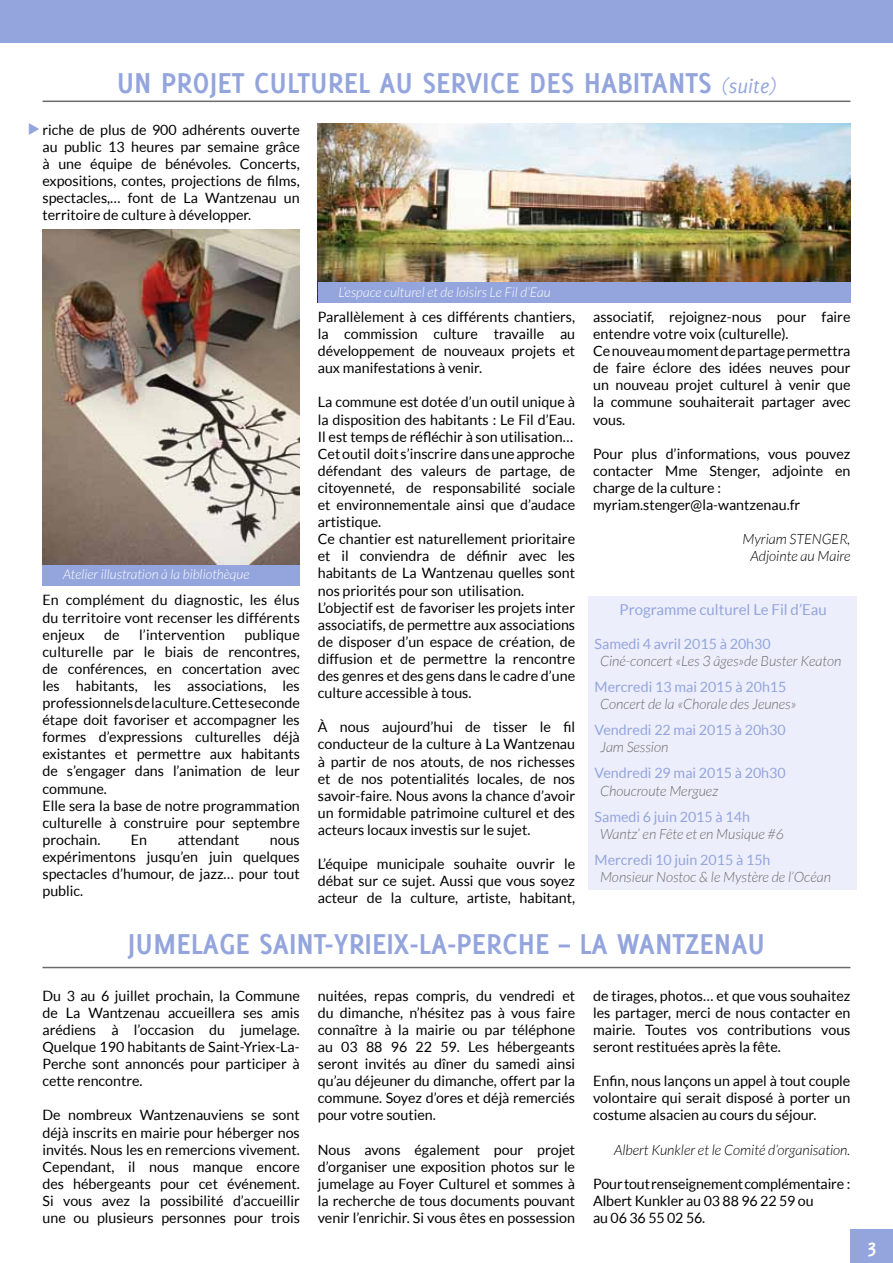
<style>
.page{position:relative;width:893px;height:1263px;background:#fff}
.page>*{position:absolute;margin:0;border:0;box-sizing:border-box;transform-origin:0 0}
.t1{font:700 31.5px "Delicious";color:#94a5dd}
.t2{font:700 21px "Delicious";color:#fff}
.t3{font:15px "Lato";color:#94a5dd}
.t4{font:14.25px/17.1px "Lato";color:#000;text-align:justify}
.t5{font:italic 300 14.25px "Lato";color:#6d6c6c}
.t6{font:14.25px "Lato";color:#94a5dd}
.t7{font:italic 300 14.25px/17.1px "Lato";color:#000;text-align:center}
.t8{font:italic 300 13.5px "Lato";color:#fff}
.s1{font-weight:400;font-style:italic;font-size:21px}
.s2{color:#94a5dd}
</style>
<div class="page">
<div style="left:850px;top:1229px;width:43px;height:34px;background:#94a5dd"></div>
<div style="left:588px;top:597px;width:269px;height:293px;background:#eceefb"></div>
<div style="left:0;top:0;width:893px;height:43px;background:#94a5dd"></div>
<hr style="left:43px;top:101px;width:807px;height:1px;background:#6d6c6c">
<hr style="left:43px;top:967px;width:807px;height:1px;background:#6d6c6c">
<img style="left:43px;top:230px;width:257px;height:335px">
<img style="left:318px;top:123px;width:532px;height:159px">
<div style="left:43px;top:565px;width:257px;height:21px;background:#94a5dd"></div>
<div style="left:318px;top:282px;width:532px;height:21px;background:#94a5dd"></div>
<h1 class="t1" style="left:117px;top:65px;width:428px">UN PROJET CULTUREL AU SERVICE DES</h1>
<h1 class="t1" style="left:584px;top:65px;width:194px">HABITANTS <span class="s1">(suite)</span></h1>
<p class="t4" style="left:43px;top:121px;width:259px;text-indent:-15px"><span class="s2">◆</span> riche de plus de 900 adhérents ouverte au public 13 heures par semaine grâce à une équipe de bénévoles. Concerts, expositions, contes, projections de films, spectacles,… font de La Wantzenau un territoire de culture à développer.</p>
<p class="t8" style="left:63px;top:567px;width:188px">Atelier illustration à la bibliothèque</p>
<p class="t4" style="left:43px;top:592px;width:259px">En complément du diagnostic, les élus du territoire vont recenser les différents enjeux</p>
<p class="t4" style="left:104px;top:626px;width:17px">de</p>
<p class="t4" style="left:139px;top:626px;width:87px">l’intervention</p>
<p class="t4" style="left:43px;top:626px;width:259px;text-align:left;text-indent:202px">publique culturelle par le biais de rencontres, de conférences, en concertation avec les habitants, les associations, les professionnels de la culture. Cette seconde étape doit favoriser et accompagner les formes d’expressions culturelles déjà existantes et permettre aux habitants de s’engager dans l’animation de leur commune.<br>Elle sera la base de notre programmation culturelle à construire pour septembre prochain.</p>
<p class="t4" style="left:131px;top:831px;width:18px">En</p>
<p class="t4" style="left:178px;top:831px;width:63px">attendant</p>
<p class="t4" style="left:43px;top:831px;width:259px;text-indent:227px">nous expérimentons jusqu’en juin quelques spectacles d’humour, de jazz… pour tout public.</p>
<p class="t8" style="left:339px;top:285px;width:214px">L’espace culturel et de loisirs Le Fil d’Eau</p>
<p class="t4" style="left:318px;top:308px;width:259px">Parallèlement à ces différents chantiers, la commission culture travaille au développement de nouveaux projets et aux manifestations à venir.</p>
<p class="t4" style="left:318px;top:394px;width:259px;text-align:left">La commune est dotée d’un outil unique à la disposition des habitants : Le Fil d’Eau.<br>Il est temps de réfléchir à son utilisation… Cet outil doit s’inscrire dans une approche défendant des valeurs de partage, de citoyenneté, de responsabilité sociale et environnementale ainsi que d’audace artistique.<br>Ce chantier est naturellement prioritaire et il conviendra de définir avec les habitants de La Wantzenau quelles sont nos priorités pour son utilisation.<br>L’objectif est de favoriser les projets inter associatifs, de permettre aux associations de disposer d’un espace de création, de diffusion et de permettre la rencontre des genres et des gens dans le cadre d’une culture accessible à tous.</p>
<p class="t4" style="left:318px;top:718px;width:259px">À nous aujourd’hui de tisser le fil conducteur de la culture à La Wantzenau à partir de nos atouts, de nos richesses et de nos potentialités locales, de nos savoir-faire. Nous avons la chance d’avoir un formidable patrimoine culturel et des acteurs locaux investis sur le sujet.</p>
<p class="t4" style="left:318px;top:855px;width:259px">L’équipe municipale souhaite ouvrir le débat sur ce sujet. Aussi que vous soyez acteur de la culture, artiste, habitant,</p>
<p class="t4" style="left:593px;top:308px;width:259px;text-align:left">associatif, rejoignez-nous pour faire entendre votre voix (culturelle).<br>Ce nouveau moment de partage permettra de faire éclore des idées neuves pour un nouveau projet culturel à venir que la commune souhaiterait partager avec vous.</p>
<p class="t4" style="left:593px;top:445px;width:259px;text-align:left">Pour plus d’informations, vous pouvez contacter Mme Stenger, adjointe en charge de la culture : myriam.stenger@la-wantzenau.fr</p>
<p class="t7" style="left:742px;top:531px;width:109px">Myriam STENGER,<br>Adjointe au Maire</p>
<p class="t3" style="left:620px;top:601px;width:209px">Programme culturel Le Fil d’Eau</p>
<p class="t6" style="left:595px;top:636px;width:178px">Samedi 4 avril 2015 à 20h30</p>
<p class="t5" style="left:600px;top:653px;width:243px">Ciné-concert «Les 3 âges»de Buster Keaton</p>
<p class="t6" style="left:595px;top:679px;width:193px">Mercredi 13 mai 2015 à 20h15</p>
<p class="t5" style="left:600px;top:696px;width:198px">Concert de la «Chorale des Jeunes»</p>
<p class="t6" style="left:595px;top:722px;width:193px">Vendredi 22 mai 2015 à 20h30</p>
<p class="t5" style="left:600px;top:739px;width:70px">Jam Session</p>
<p class="t6" style="left:595px;top:765px;width:193px">Vendredi 29 mai 2015 à 20h30</p>
<p class="t5" style="left:600px;top:783px;width:120px">Choucroute Merguez</p>
<p class="t6" style="left:595px;top:808px;width:157px">Samedi 6 juin 2015 à 14h</p>
<p class="t5" style="left:600px;top:826px;width:185px">Wantz’ en Fête et en Musique #6</p>
<p class="t6" style="left:595px;top:852px;width:177px">Mercredi 10 juin 2015 à 15h</p>
<p class="t5" style="left:600px;top:869px;width:232px">Monsieur Nostoc &amp; le Mystère de l’Océan</p>
<h1 class="t1" style="left:128px;top:925px;width:639px">JUMELAGE SAINT-YRIEIX-LA-PERCHE – LA WANTZENAU</h1>
<p class="t4" style="left:43px;top:987px;width:259px">Du 3 au 6 juillet prochain, la Commune de La Wantzenau accueillera ses amis arédiens à l’occasion du jumelage.<br>Quelque 190 habitants de Saint-Yriex-La-Perche sont annoncés pour participer à cette rencontre.</p>
<p class="t4" style="left:43px;top:1106px;width:259px">De nombreux Wantzenauviens se sont déjà inscrits en mairie pour héberger nos invités. Nous les en remercions vivement.<br>Cependant, il nous manque encore des hébergeants pour cet événement.<br>Si vous avez la possibilité d’accueillir une ou plusieurs personnes pour trois</p>
<p class="t4" style="left:318px;top:987px;width:259px">nuitées, repas compris, du vendredi et du dimanche, n’hésitez pas à vous faire connaître à la mairie ou par téléphone au 03 88 96 22 59. Les hébergeants seront invités au dîner du samedi ainsi qu’au déjeuner du dimanche, offert par la commune. Soyez d’ores et déjà remerciés pour votre soutien.</p>
<p class="t4" style="left:318px;top:1141px;width:259px">Nous avons également pour projet d’organiser une exposition photos sur le jumelage au Foyer Culturel et sommes à la recherche de tous documents pouvant venir l’enrichir. Si vous êtes en possession</p>
<p class="t4" style="left:593px;top:987px;width:259px">de tirages, photos… et que vous souhaitez les partager, merci de nous contacter en mairie. Toutes vos contributions vous seront restituées après la fête.</p>
<p class="t4" style="left:593px;top:1072px;width:259px">Enfin, nous lançons un appel à tout couple volontaire qui serait disposé à porter un costume alsacien au cours du séjour.</p>
<p class="t7" style="left:614px;top:1141px;width:238px">Albert Kunkler et le Comité d’organisation.</p>
<p class="t4" style="left:593px;top:1175px;width:259px;text-align:left">Pour tout renseignement complémentaire :<br>Albert Kunkler au 03 88 96 22 59 ou<br>au 06 36 55 02 56.</p>
<h2 class="t2" style="left:867px;top:1234px;width:11px">3</h2>
</div>
